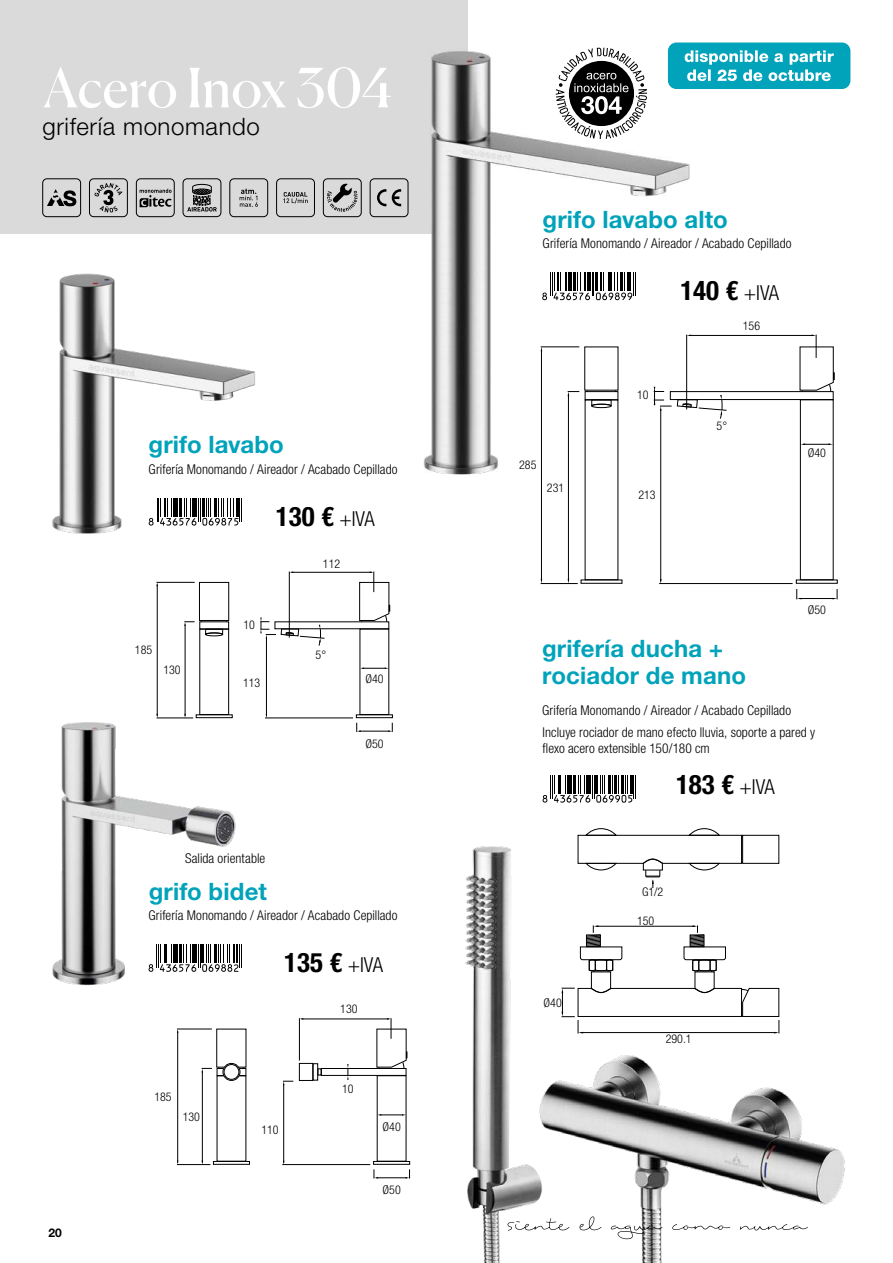
<style>
.page{position:relative;width:893px;height:1263px;background:#fff}
.page>*{position:absolute;margin:0;border:0;box-sizing:border-box;transform-origin:0 0}
.t1{font:54px "Canela";color:#fff}
.t2{font:700 condensed 26.85px "Helvetica Neue LT Std";color:#000}
.t3{font:700 24px/27px "Helvetica Neue LT Std";letter-spacing:.005em;color:#00a3ba}
.t4{font:300 24px "Helvetica Neue LT Std";letter-spacing:.025em;color:#000}
.t5{font:300 condensed 13.5px/21.8px "Helvetica Neue LT Std";letter-spacing:.005em;color:#000}
.t6{font:300 condensed 12px "Helvetica Neue LT Std";color:#000}
.t7{font:700 12px "Helvetica Neue LT Std";color:#000}
.s1{font-weight:300;font-size:20.7px}
</style>
<div class="page">
<div style="left:0;top:0;width:468px;height:234px;background:#dadada"></div>
<img style="left:52px;top:273px;width:203px;height:261px">
<img style="left:52px;top:722px;width:184px;height:264px">
<img style="left:423px;top:48px;width:272px;height:430px">
<img style="left:556px;top:1006px;width:289px;height:257px">
<img style="left:465px;top:846px;width:91px;height:417px">
<hr style="left:302px;top:1019px;width:87px;height:1px;background:#000">
<hr style="left:177px;top:1031px;width:1px;height:131px;background:#000">
<hr style="left:376px;top:1177px;width:31px;height:1px;background:#000">
<hr style="left:299px;top:1018px;width:1px;height:42px;background:#000">
<hr style="left:177px;top:1029px;width:35px;height:1px;background:#000">
<hr style="left:177px;top:1164px;width:33px;height:1px;background:#000">
<hr style="left:282px;top:1164px;width:88px;height:1px;background:#000">
<svg style="left:374px;top:1169px;width:4px;height:9px"></svg>
<svg style="left:283px;top:1081px;width:10px;height:4px"></svg>
<svg style="left:347px;top:1064px;width:2px;height:16px"></svg>
<svg style="left:405px;top:1169px;width:5px;height:9px"></svg>
<svg style="left:379px;top:1114px;width:25px;height:1px"></svg>
<hr style="left:283px;top:1084px;width:1px;height:79px;background:#000">
<svg style="left:376px;top:1018px;width:31px;height:51px"></svg>
<div style="left:373px;top:1161px;width:37px;height:3px;border:1px solid #000"></div>
<div style="left:321px;top:1068px;width:85px;height:8px;border:1px solid #000"></div>
<div style="left:299px;top:1063px;width:14px;height:18px;border:1px solid #000"></div>
<div style="left:313px;top:1063px;width:5px;height:17px;border:1px solid #000"></div>
<svg style="left:318px;top:1068px;width:3px;height:7px"></svg>
<div style="left:213px;top:1161px;width:37px;height:3px;border:1px solid #000"></div>
<svg style="left:202px;top:1028px;width:45px;height:136px"></svg>
<hr style="left:291px;top:572px;width:81px;height:1px;background:#000">
<hr style="left:157px;top:584px;width:1px;height:132px;background:#000">
<hr style="left:359px;top:731px;width:31px;height:1px;background:#000">
<hr style="left:289px;top:571px;width:1px;height:66px;background:#000">
<hr style="left:156px;top:582px;width:39px;height:1px;background:#000">
<hr style="left:156px;top:718px;width:37px;height:1px;background:#000">
<hr style="left:265px;top:718px;width:88px;height:1px;background:#000">
<svg style="left:356px;top:723px;width:5px;height:9px"></svg>
<svg style="left:184px;top:621px;width:11px;height:5px"></svg>
<svg style="left:388px;top:723px;width:5px;height:9px"></svg>
<svg style="left:362px;top:667px;width:25px;height:2px"></svg>
<svg style="left:359px;top:571px;width:31px;height:51px"></svg>
<div style="left:356px;top:714px;width:37px;height:4px;border:1px solid #000"></div>
<div style="left:199px;top:582px;width:30px;height:39px;border:1px solid #000"></div>
<div style="left:196px;top:714px;width:37px;height:4px;border:1px solid #000"></div>
<div style="left:199px;top:629px;width:30px;height:86px;border:1px solid #000"></div>
<svg style="left:205px;top:628px;width:18px;height:9px"></svg>
<div style="left:205px;top:633px;width:18px;height:3px;border:1px solid #000;border-radius:50%"></div>
<hr style="left:185px;top:624px;width:1px;height:92px;background:#000">
<hr style="left:266px;top:637px;width:1px;height:79px;background:#000">
<svg style="left:260px;top:617px;width:65px;height:29px"></svg>
<hr style="left:689px;top:335px;width:125px;height:1px;background:#000">
<hr style="left:541px;top:350px;width:1px;height:230px;background:#000">
<hr style="left:799px;top:598px;width:35px;height:1px;background:#000">
<hr style="left:686px;top:335px;width:1px;height:74px;background:#000">
<hr style="left:541px;top:347px;width:38px;height:1px;background:#000">
<hr style="left:541px;top:583px;width:37px;height:1px;background:#000">
<hr style="left:659px;top:583px;width:134px;height:1px;background:#000">
<svg style="left:796px;top:589px;width:4px;height:10px"></svg>
<svg style="left:568px;top:391px;width:11px;height:5px"></svg>
<svg style="left:832px;top:589px;width:6px;height:10px"></svg>
<svg style="left:802px;top:443px;width:29px;height:2px"></svg>
<svg style="left:799px;top:335px;width:35px;height:57px"></svg>
<div style="left:796px;top:580px;width:42px;height:4px;border:1px solid #000"></div>
<div style="left:800px;top:399px;width:33px;height:181px;border:1px solid #000"></div>
<div style="left:670px;top:391px;width:163px;height:9px;border:1px solid #000"></div>
<div style="left:581px;top:580px;width:41px;height:4px;border:1px solid #000"></div>
<div style="left:585px;top:391px;width:33px;height:9px;border:1px solid #000"></div>
<svg style="left:591px;top:399px;width:21px;height:12px"></svg>
<div style="left:591px;top:404px;width:20px;height:4px;border:1px solid #000;border-radius:50%"></div>
<hr style="left:568px;top:394px;width:1px;height:186px;background:#000">
<hr style="left:660px;top:409px;width:1px;height:172px;background:#000">
<svg style="left:654px;top:387px;width:73px;height:32px"></svg>
<div style="left:742px;top:835px;width:37px;height:29px;border:1px solid #000"></div>
<svg style="left:577px;top:828px;width:166px;height:60px"></svg>
<svg style="left:562px;top:925px;width:218px;height:108px"></svg>
<svg style="left:542px;top:272px;width:94px;height:28px"></svg>
<svg style="left:149px;top:498px;width:93px;height:28px"></svg>
<svg style="left:149px;top:944px;width:93px;height:28px"></svg>
<svg style="left:543px;top:775px;width:93px;height:28px"></svg>
<div style="left:183px;top:179px;width:38px;height:38px;border:1px solid #000;border-radius:4px"></div>
<svg style="left:187px;top:183px;width:30px;height:29px"></svg>
<div style="left:276px;top:179px;width:39px;height:38px;border:1px solid #000;border-radius:4px"></div>
<svg style="left:283px;top:192px;width:25px;height:11px"></svg>
<div style="left:230px;top:179px;width:38px;height:38px;border:1px solid #000;border-radius:4px"></div>
<svg style="left:240px;top:189px;width:18px;height:18px"></svg>
<div style="left:89px;top:179px;width:39px;height:38px;border:1px solid #000;border-radius:4px"></div>
<svg style="left:94px;top:183px;width:28px;height:30px"></svg>
<div style="left:323px;top:179px;width:38px;height:38px;border:1px solid #000;border-radius:4px"></div>
<svg style="left:327px;top:183px;width:31px;height:29px"></svg>
<div style="left:370px;top:179px;width:38px;height:38px;border:1px solid #000;border-radius:4px"></div>
<svg style="left:377px;top:189px;width:9px;height:17px"></svg>
<svg style="left:392px;top:189px;width:9px;height:17px"></svg>
<div style="left:43px;top:179px;width:38px;height:38px;border:1px solid #000;border-radius:4px"></div>
<svg style="left:47px;top:189px;width:29px;height:17px"></svg>
<div style="left:136px;top:179px;width:38px;height:38px;border:1px solid #000;border-radius:4px"></div>
<svg style="left:140px;top:189px;width:32px;height:18px"></svg>
<div style="left:668px;top:43px;width:182px;height:46px;background:#00a3ba;border-radius:9px"></div>
<svg style="left:685px;top:50px;width:149px;height:31px"></svg>
<svg style="left:556px;top:48px;width:91px;height:91px"></svg>
<svg style="left:508px;top:1216px;width:300px;height:23px"></svg>
<h1 class="t1" style="left:43px;top:46px;width:351px">Acero Inox 304</h1>
<h3 class="t4" style="left:43px;top:112px;width:219px">grifería monomando</h3>
<h3 class="t3" style="left:149px;top:431px;width:137px">grifo lavabo</h3>
<p class="t5" style="left:149px;top:458px;width:250px">Grifería Monomando / Aireador / Acabado Cepillado</p>
<h2 class="t2" style="left:276px;top:500px;width:100px">130 € <span class="s1">+IVA</span></h2>
<p class="t6" style="left:135px;top:643px;width:19px">185</p>
<p class="t6" style="left:163px;top:663px;width:19px">130</p>
<p class="t6" style="left:243px;top:618px;width:13px">10</p>
<p class="t6" style="left:243px;top:676px;width:19px">113</p>
<p class="t5" style="left:185px;top:847px;width:82px">Salida orientable</p>
<h3 class="t3" style="left:149px;top:877px;width:120px">grifo bidet</h3>
<p class="t6" style="left:323px;top:556px;width:19px">112</p>
<p class="t6" style="left:316px;top:648px;width:12px">5°</p>
<p class="t6" style="left:365px;top:672px;width:20px">Ø40</p>
<p class="t6" style="left:365px;top:737px;width:20px">Ø50</p>
<p class="t5" style="left:149px;top:904px;width:250px">Grifería Monomando / Aireador / Acabado Cepillado</p>
<h2 class="t2" style="left:284px;top:946px;width:100px">135 € <span class="s1">+IVA</span></h2>
<p class="t7" style="left:49px;top:1225px;width:15px">20</p>
<p class="t6" style="left:154px;top:1090px;width:19px">185</p>
<p class="t6" style="left:183px;top:1110px;width:19px">130</p>
<p class="t6" style="left:261px;top:1123px;width:19px">110</p>
<p class="t6" style="left:340px;top:1002px;width:19px">130</p>
<p class="t6" style="left:342px;top:1082px;width:13px">10</p>
<p class="t6" style="left:383px;top:1120px;width:20px">Ø40</p>
<p class="t6" style="left:383px;top:1183px;width:20px">Ø50</p>
<h3 class="t3" style="left:543px;top:205px;width:187px">grifo lavabo alto</h3>
<p class="t5" style="left:543px;top:232px;width:250px">Grifería Monomando / Aireador / Acabado Cepillado</p>
<h2 class="t2" style="left:680px;top:275px;width:100px">140 € <span class="s1">+IVA</span></h2>
<p class="t6" style="left:519px;top:458px;width:19px">285</p>
<p class="t6" style="left:547px;top:481px;width:19px">231</p>
<p class="t6" style="left:637px;top:388px;width:13px">10</p>
<p class="t6" style="left:638px;top:488px;width:19px">213</p>
<p class="t6" style="left:743px;top:319px;width:19px">156</p>
<p class="t6" style="left:717px;top:419px;width:12px">5°</p>
<h3 class="t3" style="left:542px;top:634px;width:205px">grifería ducha + rociador de mano</h3>
<p class="t6" style="left:808px;top:446px;width:20px">Ø40</p>
<p class="t6" style="left:808px;top:603px;width:20px">Ø50</p>
<p class="t5" style="left:542px;top:699px;width:274px">Grifería Monomando / Aireador / Acabado Cepillado<br>Incluye rociador de mano efecto lluvia, soporte a pared y</p>
<p class="t5" style="left:543px;top:737px;width:169px">flexo acero extensible 150/180 cm</p>
<p class="t6" style="left:544px;top:995px;width:20px">Ø40</p>
<h2 class="t2" style="left:676px;top:768px;width:100px">183 € <span class="s1">+IVA</span></h2>
<p class="t6" style="left:642px;top:885px;width:23px">G1/2</p>
<p class="t6" style="left:637px;top:914px;width:19px">150</p>
<p class="t6" style="left:666px;top:1031px;width:27px">290.1</p>
</div>
